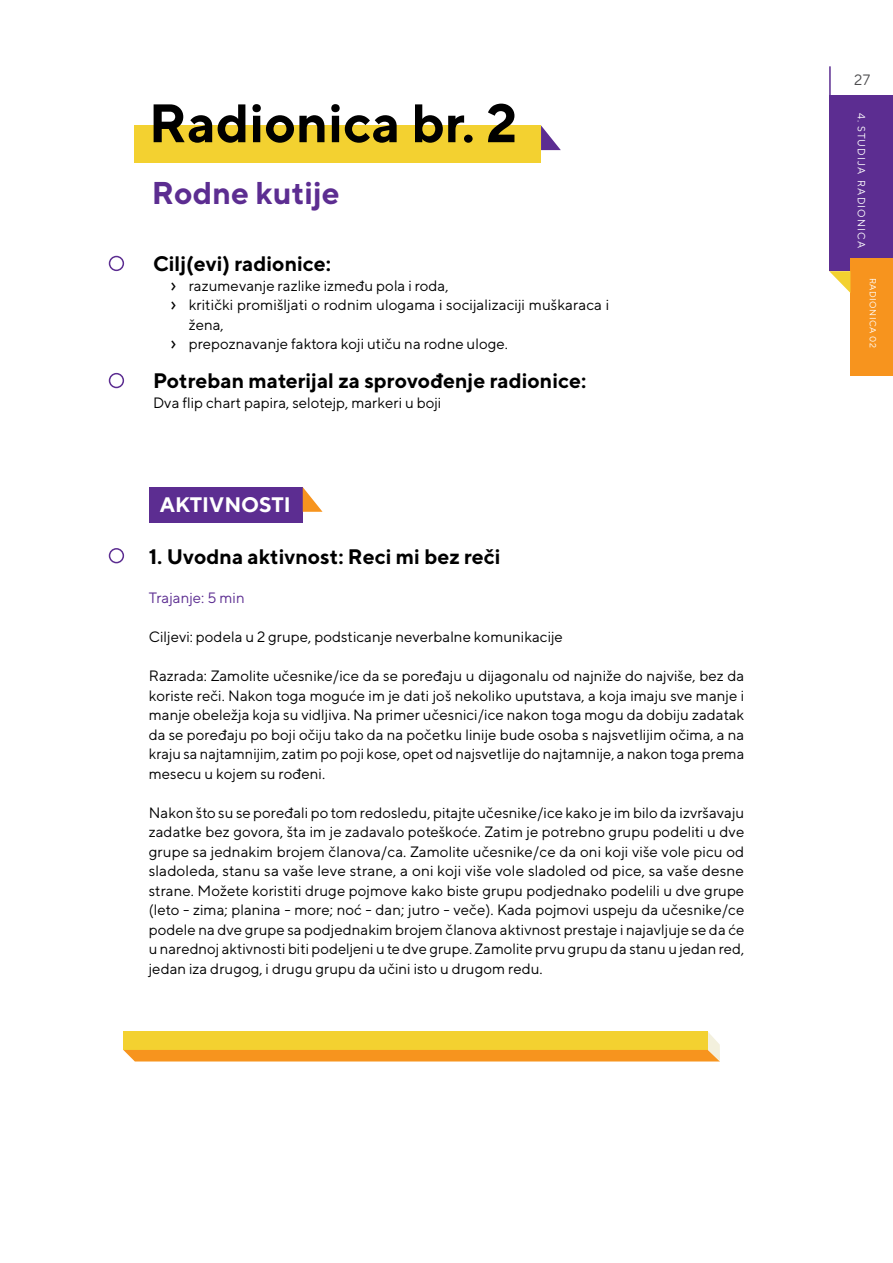
<style>
.page{position:relative;width:893px;height:1263px;background:#fff}
.page>*{position:absolute;margin:0;border:0;box-sizing:border-box;transform-origin:0 0}
.t1{font:700 54px "TT Norms";color:#000}
.t2{font:700 31.5px "TT Norms";color:#5c2d91}
.t3{font:700 21px "TT Norms";color:#000}
.t4{font:700 21px "TT Norms";color:#fff}
.t5{font:15px/19.5px "TT Norms";color:#000;text-align:justify}
.t6{font:15px "TT Norms";color:#5c2d91}
.t7{font:15px "TT Norms";color:#4d4d4f}
.t8{font:10.5px "TT Norms";letter-spacing:.1em;color:#fff}
.t9{font:9px "TT Norms";letter-spacing:.05em;color:#fff}
.s1{font-family:"Meta Pro"}
.s2{font-style:inherit}
</style>
<div class="page">
<hr style="left:829px;top:66px;width:2px;height:33px;background:#5c2d91">
<div style="left:829px;top:96px;width:64px;height:175px;background:#5c2d91"></div>
<div style="left:850px;top:258px;width:43px;height:117px;background:#f7941e"></div>
<svg style="left:829px;top:271px;width:21px;height:22px"></svg>
<svg style="left:123px;top:1032px;width:597px;height:29px;background:#f4ba2d"></svg>
<div style="left:134px;top:125px;width:407px;height:38px;background:#f3d130"></div>
<div style="left:109px;top:256px;width:15px;height:15px;border:2px solid #5c2d91;border-radius:50%"></div>
<div style="left:109px;top:373px;width:15px;height:15px;border:2px solid #5c2d91;border-radius:50%"></div>
<div style="left:109px;top:548px;width:15px;height:15px;border:2px solid #5c2d91;border-radius:50%"></div>
<svg style="left:541px;top:125px;width:20px;height:25px"></svg>
<div style="left:149px;top:487px;width:154px;height:35px;background:#5c2d91"></div>
<svg style="left:303px;top:487px;width:20px;height:25px"></svg>
<h1 class="t1" style="left:149px;top:89px;width:370px">Radionica br. 2</h1>
<h2 class="t2" style="left:152px;top:173px;width:189px">Rodne kutije</h2>
<h3 class="t3" style="left:153px;top:251px;width:180px">Cilj(evi) radionice:</h3>
<p class="t5" style="left:171px;top:276px;width:279px"><span class="s1">&gt;</span> razumevanje razlike između pola i roda,</p>
<p class="t5" style="left:171px;top:295px;width:440px"><span class="s1">&gt;</span> kritički promišljati o rodnim ulogama i socijalizaciji muškaraca i</p>
<p class="t5" style="left:189px;top:315px;width:37px">žena,</p>
<p class="t5" style="left:171px;top:334px;width:339px"><span class="s1">&gt;</span> prepoznavanje faktora koji utiču na rodne uloge.</p>
<h3 class="t3" style="left:153px;top:368px;width:435px">Potreban materijal za sprovođenje radionice:</h3>
<p class="t5" style="left:153px;top:392px;width:290px">Dva flip chart papira, selotejp, markeri u boji</p>
<h3 class="t4" style="left:160px;top:491px;width:133px">AKTIVNOSTI</h3>
<h3 class="t3" style="left:149px;top:544px;width:353px">1. Uvodna aktivnost: Reci mi bez reči</h3>
<p class="t6" style="left:149px;top:589px;width:97px">Trajanje: 5 min</p>
<p class="t5" style="left:149px;top:627px;width:416px">Ciljevi: podela u 2 grupe, podsticanje neverbalne komunikacije</p>
<p class="t5" style="left:149px;top:666px;width:597px">Razrada: Zamolite učesnike/ice da se poređaju u dijagonalu od najniže do najviše, bez da koriste reči. Nakon toga moguće im je dati još nekoliko uputstava, a koja imaju sve manje i manje obeležja koja su vidljiva. Na primer učesnici/ice nakon toga mogu da dobiju zadatak da se poređaju po boji očiju tako da na početku linije bude osoba s najsvetlijim očima, a na kraju sa najtamnijim, zatim po poji kose, opet od najsvetlije do najtamnije, a nakon toga prema mesecu u kojem su rođeni.</p>
<p class="t5" style="left:149px;top:802px;width:597px">Nakon što su se poređali po tom redosledu, pitajte učesnike/ice kako je im bilo da izvršavaju zadatke bez govora, šta im je zadavalo poteškoće. Zatim je potrebno grupu podeliti u dve grupe sa jednakim brojem članova/ca. Zamolite učesnike/ce da oni koji više vole picu od sladoleda, stanu sa vaše leve strane, a oni koji više vole sladoled od pice, sa vaše desne strane. Možete koristiti druge pojmove kako biste grupu podjednako podelili u dve grupe (leto - zima; planina - more; noć - dan; jutro - veče). Kada pojmovi uspeju da učesnike/ce podele na dve grupe sa podjednakim brojem članova aktivnost prestaje i najavljuje se da će u narednoj aktivnosti biti podeljeni u te dve grupe. Zamolite prvu grupu da stanu u jedan red, jedan iza drugog, i drugu grupu da učini isto u drugom redu.</p>
<p class="t7" style="left:854px;top:71px;width:18px">27</p>
<p class="t8" style="left:868px;top:113px;width:136px;rotate:90deg"><span class="s2">4.</span> STUDIJA RADIONICA</p>
<p class="t9" style="left:879px;top:278px;width:71px;rotate:90deg">RADIONICA 02</p>
</div>
